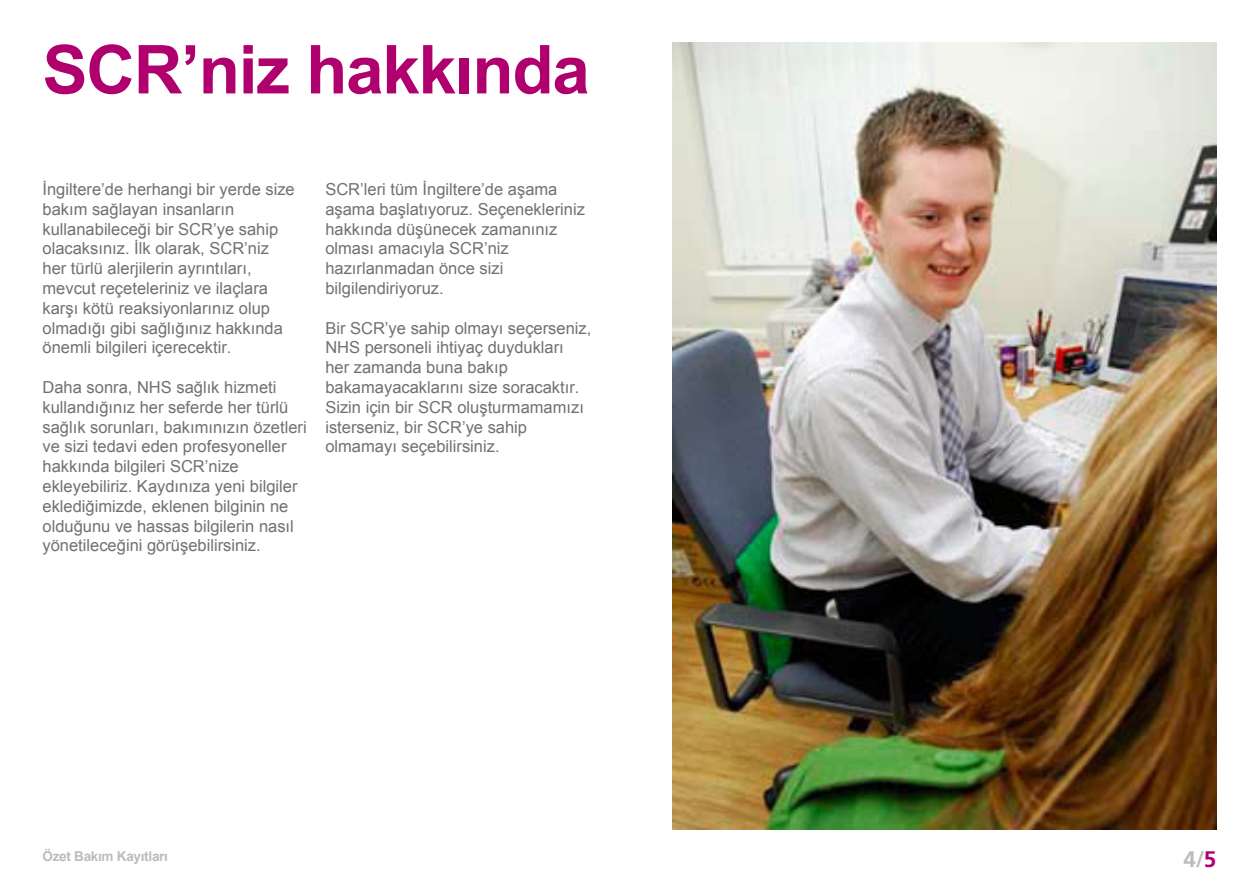
<style>
.page{position:relative;width:1259px;height:893px;background:#fff}
.page>*{position:absolute;margin:0;border:0;box-sizing:border-box;transform-origin:0 0}
.t1{font:700 67.5px "Arial";letter-spacing:-.02em;color:#af006e}
.t2{font:700 22.5px "Frutiger";color:#babcbe}
.t3{font:16.5px/19.8px "Arial";color:#717074}
.t4{font:700 13.5px "Arial";letter-spacing:-.02em;color:#babcbe}
.s1{color:#af006e}
</style>
<div class="page">
<img style="left:672px;top:43px;width:544px;height:786px">
<h1 class="t1" style="left:43px;top:25px;width:549px">SCR’niz hakkında</h1>
<p class="t3" style="left:43px;top:179px;width:254px">İngiltere’de herhangi bir yerde size bakım sağlayan insanların kullanabileceği bir SCR’ye sahip olacaksınız. İlk olarak, SCR’niz her türlü alerjilerin ayrıntıları, mevcut reçeteleriniz ve ilaçlara karşı kötü reaksiyonlarınız olup olmadığı gibi sağlığınız hakkında önemli bilgileri içerecektir.</p>
<p class="t3" style="left:43px;top:377px;width:266px">Daha sonra, NHS sağlık hizmeti kullandığınız her seferde her türlü sağlık sorunları, bakımınızın özetleri ve sizi tedavi eden profesyoneller hakkında bilgileri SCR’nize ekleyebiliriz. Kaydınıza yeni bilgiler eklediğimizde, eklenen bilginin ne olduğunu ve hassas bilgilerin nasıl yönetileceğini görüşebilirsiniz.</p>
<p class="t3" style="left:325px;top:179px;width:261px">SCR’leri tüm İngiltere’de aşama aşama başlatıyoruz. Seçenekleriniz hakkında düşünecek zamanınız olması amacıyla SCR’niz hazırlanmadan önce sizi bilgilendiriyoruz.</p>
<p class="t3" style="left:325px;top:318px;width:267px">Bir SCR’ye sahip olmayı seçerseniz,<br>NHS personeli ihtiyaç duydukları her zamanda buna bakıp bakamayacaklarını size soracaktır.<br>Sizin için bir SCR oluşturmamamızı isterseniz, bir SCR’ye sahip olmamayı seçebilirsiniz.</p>
<p class="t4" style="left:43px;top:847px;width:127px">Özet Bakım Kayıtları</p>
<h2 class="t2" style="left:1183px;top:846px;width:34px">4/<span class="s1">5</span></h2>
</div>
